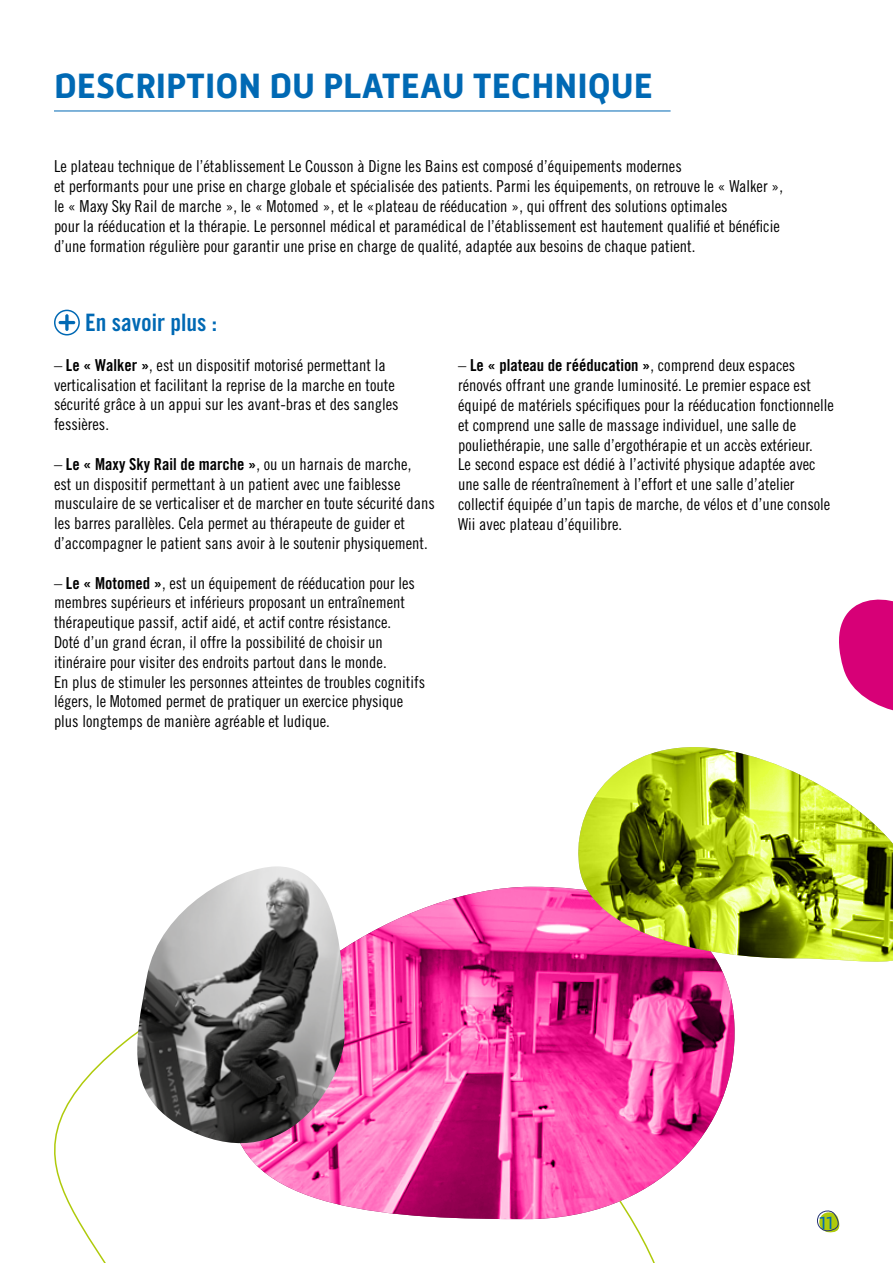
<style>
.page{position:relative;width:893px;height:1263px;background:#fff}
.page>*{position:absolute;margin:0;border:0;box-sizing:border-box;transform-origin:0 0}
.t1{font:700 36px "Mic 32 New";color:#0069b4}
.t2{font:24px "Trade Gothic LT Std Bd Cn 20";color:#0069b4}
.t3{font:18px "Mic 32 New";color:#0069b4}
.t4{font:16.5px/19.8px "Trade Gothic LT Std Cn 18";color:#000}
.t5{font:16.5px "Trade Gothic LT Std Bd Cn 20";color:#000}
.s1{font-family:"Trade Gothic LT Std Bd Cn 20"}
.s2{font-family:"Trade Gothic LT Std Cn 18"}
</style>
<div class="page">
<svg style="left:817px;top:1210px;width:23px;height:23px"></svg>
<svg style="left:839px;top:599px;width:54px;height:112px"></svg>
<svg style="left:244px;top:887px;width:491px;height:332px"></svg>
<svg style="left:570px;top:747px;width:323px;height:216px"></svg>
<hr style="left:54px;top:111px;width:617px;height:1px;background:#0069b4">
<svg style="left:65px;top:314px;width:4px;height:17px"></svg>
<hr style="left:59px;top:321px;width:16px;height:3px;background:#0069b4;border-radius:2px">
<div style="left:54px;top:310px;width:26px;height:25px;border:2px solid #0069b4;border-radius:50%"></div>
<img style="left:128px;top:866px;width:221px;height:284px">
<h1 class="t1" style="left:54px;top:65px;width:600px">DESCRIPTION DU PLATEAU TECHNIQUE</h1>
<p class="t4" style="left:54px;top:156px;width:731px">Le plateau technique de l’établissement Le Cousson à Digne les Bains est composé d’équipements modernes<br>et performants pour une prise en charge globale et spécialisée des patients. Parmi les équipements, on retrouve le « Walker », le « Maxy Sky Rail de marche », le « Motomed », et le «plateau de rééducation », qui offrent des solutions optimales<br>pour la rééducation et la thérapie. Le personnel médical et paramédical de l’établissement est hautement qualifié et bénéficie d’une formation régulière pour garantir une prise en charge de qualité, adaptée aux besoins de chaque patient.</p>
<h2 class="t2" style="left:85px;top:308px;width:133px">En savoir plus :</h2>
<p class="t4" style="left:54px;top:355px;width:346px">– <span class="s1">Le « Walker »</span>, est un dispositif motorisé permettant la verticalisation et facilitant la reprise de la marche en toute sécurité grâce à un appui sur les avant-bras et des sangles fessières.</p>
<p class="t5" style="left:54px;top:454px;width:359px"><span class="s2">–</span> Le « Maxy Sky Rail de marche »<span class="s2">, ou un harnais de marche,</span></p>
<p class="t4" style="left:54px;top:474px;width:382px">est un dispositif permettant à un patient avec une faiblesse musculaire de se verticaliser et de marcher en toute sécurité dans les barres parallèles. Cela permet au thérapeute de guider et d’accompagner le patient sans avoir à le soutenir physiquement.</p>
<p class="t4" style="left:54px;top:573px;width:373px">– <span class="s1">Le « Motomed »</span>, est un équipement de rééducation pour les membres supérieurs et inférieurs proposant un entraînement thérapeutique passif, actif aidé, et actif contre résistance.<br>Doté d’un grand écran, il offre la possibilité de choisir un itinéraire pour visiter des endroits partout dans le monde.<br>En plus de stimuler les personnes atteintes de troubles cognitifs légers, le Motomed permet de pratiquer un exercice physique plus longtemps de manière agréable et ludique.</p>
<p class="t5" style="left:458px;top:355px;width:339px"><span class="s2">–</span> Le « plateau de rééducation »<span class="s2">, comprend deux espaces</span></p>
<p class="t4" style="left:458px;top:375px;width:377px">rénovés offrant une grande luminosité. Le premier espace est équipé de matériels spécifiques pour la rééducation fonctionnelle et comprend une salle de massage individuel, une salle de pouliethérapie, une salle d’ergothérapie et un accès extérieur.<br>Le second espace est dédié à l’activité physique adaptée avec une salle de réentraînement à l’effort et une salle d’atelier collectif équipée d’un tapis de marche, de vélos et d’une console Wii avec plateau d’équilibre.</p>
<p class="t3" style="left:819px;top:1212px;width:15px">11</p>
</div>
